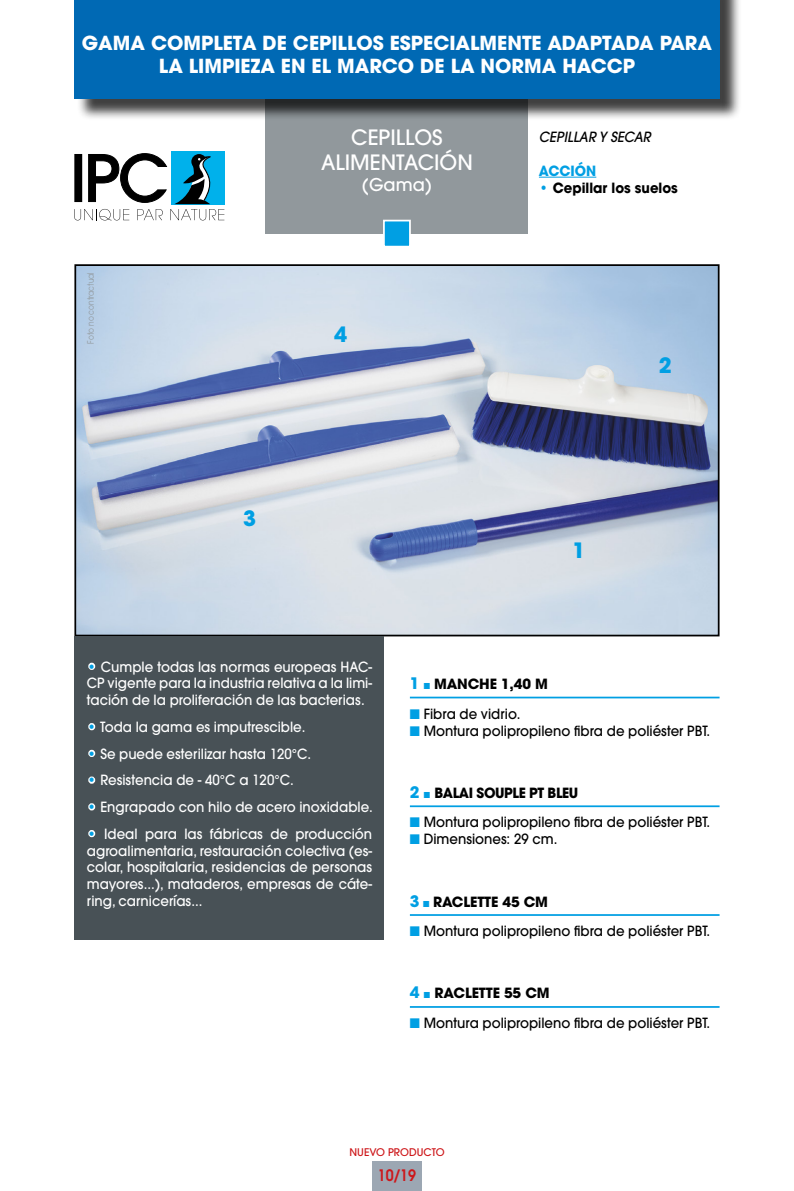
<style>
.page{position:relative;width:794px;height:1191px;background:#fff}
.page>*{position:absolute;margin:0;border:0;box-sizing:border-box;transform-origin:0 0}
.t1{font:500 21px "Avant Garde";color:#fff}
.t2{font:700 21px "Avant Garde";color:#009fe3}
.t3{font:700 19.25px/23.1px "Avant Garde";color:#fff;text-align:center}
.t4{font:500 17.5px "Avant Garde";color:#fff}
.t5{font:600 15.75px "Avant Garde";color:#cd171a;scale:.9 1}
.t6{font:500 14px/16.8px "Avant Garde";color:#fff;text-align:justify;scale:.95 1}
.t7{font:500 14px "Avant Garde";color:#000;scale:.95 1}
.t8{font:700 14px "Avant Garde";letter-spacing:-.01em;color:#000}
.t9{font:700 14px "Avant Garde";letter-spacing:-.03em;color:#000}
.t10{font:700 14px "Avant Garde";letter-spacing:-.01em;color:#000;scale:.95 1}
.t11{font:italic 500 14px "Avant Garde";color:#000;scale:.95 1}
.t12{font:700 14px "Avant Garde";color:#009fe3;scale:.95 1}
.t13{font:500 10.5px "Avant Garde";color:#cd171a}
.t14{font:8.75px "Avant Garde";color:#91989c;scale:.85 1}
.s1{color:#009fe3}
.s2{font-weight:700}
.s3{font-size:15.75px;color:#009fe3}
</style>
<div class="page">
<div style="left:372px;top:1161px;width:50px;height:30px;background:#9ca7b3"></div>
<div style="left:171px;top:151px;width:53px;height:53px;background:#00b1eb"></div>
<svg style="left:74px;top:153px;width:150px;height:67px"></svg>
<div style="left:266px;top:94px;width:262px;height:140px;background:#91989c"></div>
<div style="left:77px;top:0;width:664px;height:121px;background:#000;opacity:.75"></div>
<div style="left:74px;top:0;width:645px;height:99px;background:#0069b4"></div>
<div style="left:383px;top:220px;width:28px;height:27px;background:#009fe3;border:2px solid #fff"></div>
<img style="left:77px;top:267px;width:639px;height:366px">
<div style="left:74px;top:264px;width:645px;height:372px;border:2px solid #000"></div>
<hr style="left:410px;top:696px;width:309px;height:2px;background:#009fe3">
<hr style="left:410px;top:914px;width:309px;height:2px;background:#009fe3">
<hr style="left:410px;top:805px;width:309px;height:2px;background:#009fe3">
<hr style="left:410px;top:1006px;width:309px;height:1px;background:#009fe3">
<hr style="left:539px;top:177px;width:57px;height:1px;background:#009fe3">
<div style="left:74px;top:636px;width:310px;height:304px;background:#485156"></div>
<p class="t3" style="left:82px;top:31px;width:632px">GAMA COMPLETA DE CEPILLOS ESPECIALMENTE ADAPTADA PARA<br>LA LIMPIEZA EN EL MARCO DE LA NORMA HACCP</p>
<p class="t14" style="left:85px;top:344px;width:86px;rotate:-90deg">Foto no contractual</p>
<p class="t1" style="left:351px;top:125px;width:93px">CEPILLOS</p>
<p class="t1" style="left:321px;top:150px;width:153px">ALIMENTACIÓN</p>
<p class="t4" style="left:362px;top:174px;width:72px">(Gama)</p>
<p class="t2" style="left:334px;top:320px;width:14px">4</p>
<p class="t2" style="left:243px;top:505px;width:14px">3</p>
<p class="t11" style="left:539px;top:128px;width:119px">CEPILLAR Y SECAR</p>
<p class="t12" style="left:539px;top:161px;width:62px">ACCIÓN</p>
<p class="t10" style="left:539px;top:178px;width:148px"><span class="s1">•</span> Cepillar los suelos</p>
<p class="t2" style="left:572px;top:536px;width:14px">1</p>
<p class="t2" style="left:659px;top:352px;width:14px">2</p>
<p class="t6" style="left:87px;top:658px;width:302px"><span class="s2">•</span> Cumple todas las normas europeas HAC-CP vigente para la industria relativa a la limi&shy;tación de la proliferación de las bacterias.</p>
<p class="t6" style="left:87px;top:718px;width:232px"><span class="s2">•</span> Toda la gama es imputrescible.</p>
<p class="t6" style="left:87px;top:745px;width:238px"><span class="s2">•</span> Se puede esterilizar hasta 120°C.</p>
<p class="t6" style="left:87px;top:772px;width:219px"><span class="s2">•</span> Resistencia de - 40°C a 120°C.</p>
<p class="t6" style="left:87px;top:798px;width:303px"><span class="s2">•</span> Engrapado con hilo de acero inoxidable.</p>
<p class="t6" style="left:87px;top:825px;width:302px"><span class="s2">•</span> Ideal para las fábricas de producción agroalimentaria, restauración colectiva (es&shy;colar, hospitalaria, residencias de personas mayores...), mataderos, empresas de cáte&shy;ring, carnicerías...</p>
<p class="t8" style="left:410px;top:675px;width:139px"><span class="s3">1</span> <span class="s1">■</span> MANCHE 1,40 M</p>
<p class="t7" style="left:410px;top:705px;width:118px"><span class="s1">■</span> Fibra de vidrio.</p>
<p class="t7" style="left:410px;top:722px;width:318px"><span class="s1">■</span> Montura polipropileno fibra de poliéster PBT.</p>
<p class="t9" style="left:410px;top:783px;width:170px"><span class="s3">2</span> <span class="s1">■</span> BALAI SOUPLE PT BLEU</p>
<p class="t7" style="left:410px;top:813px;width:318px"><span class="s1">■</span> Montura polipropileno fibra de poliéster PBT.</p>
<p class="t7" style="left:410px;top:830px;width:157px"><span class="s1">■</span> Dimensiones: 29 cm.</p>
<p class="t8" style="left:410px;top:892px;width:140px"><span class="s3">3</span> <span class="s1">■</span> RACLETTE 45 CM</p>
<p class="t7" style="left:410px;top:922px;width:318px"><span class="s1">■</span> Montura polipropileno fibra de poliéster PBT.</p>
<p class="t8" style="left:410px;top:984px;width:141px"><span class="s3">4</span> <span class="s1">■</span> RACLETTE 55 CM</p>
<p class="t7" style="left:410px;top:1014px;width:318px"><span class="s1">■</span> Montura polipropileno fibra de poliéster PBT.</p>
<p class="t13" style="left:349px;top:1145px;width:97px">NUEVO PRODUCTO</p>
<p class="t5" style="left:378px;top:1165px;width:44px">10/19</p>
</div>
